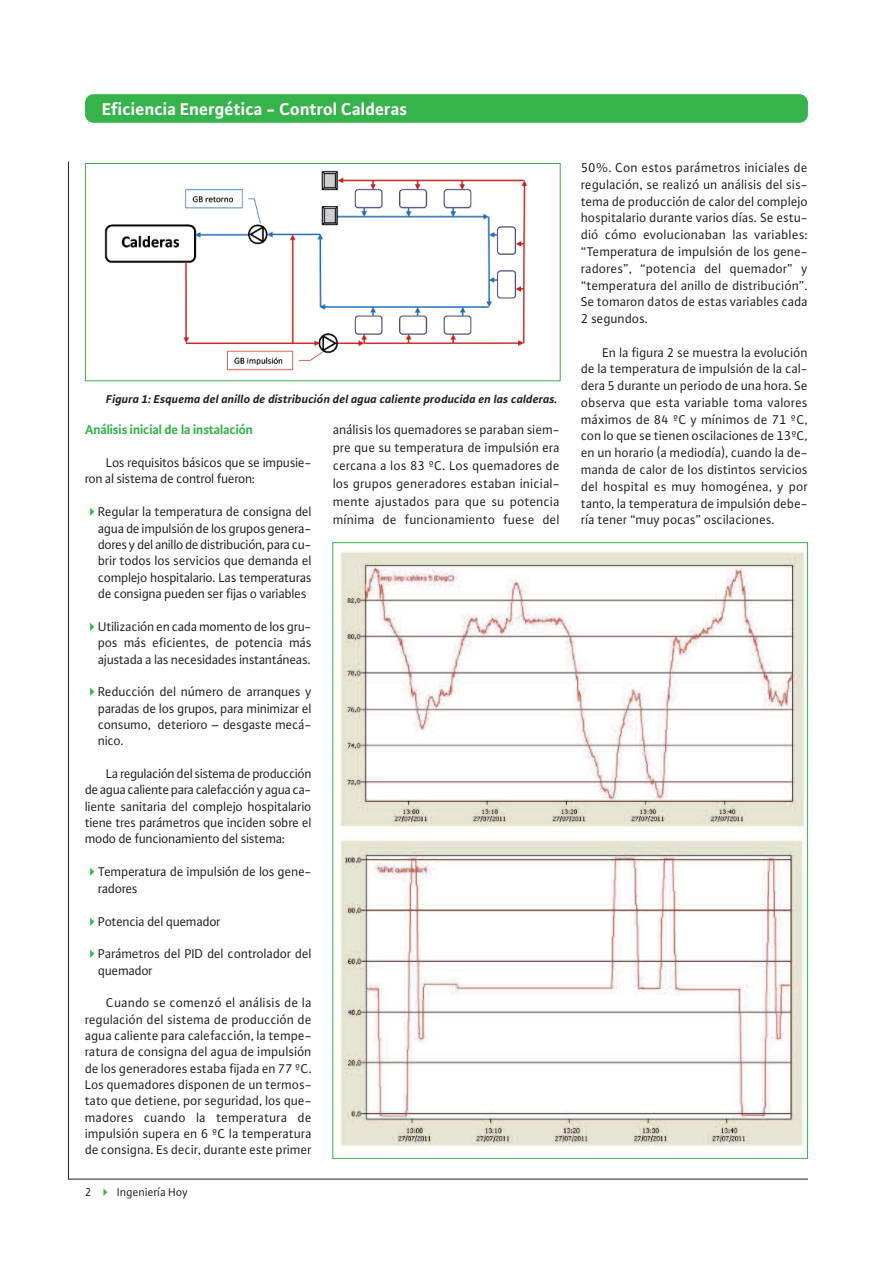
<style>
.page{position:relative;width:893px;height:1263px;background:#fff}
.page>*{position:absolute;margin:0;border:0;box-sizing:border-box;transform-origin:0 0}
.t1{font:700 18px "WILO Plus TF";color:#fff}
.t2{font:13.5px/16.4px "WILO Plus FM";letter-spacing:-.015em;color:#231f20;text-align:justify}
.t3{font:700 13.5px "WILO Plus FM";letter-spacing:-.02em;color:#36b44b}
.t4{font:italic 700 12px "WILO Plus FM";color:#231f20}
.t5{font:12px "WILO Plus TF";color:#231f20}
.s1{color:#36b44b}
</style>
<div class="page">
<div style="left:85px;top:94px;width:723px;height:29px;background:#36b44b;border-radius:9px"></div>
<hr style="left:68px;top:1179px;width:740px;height:1px;background:#231f20">
<hr style="left:68px;top:162px;width:1px;height:1017px;background:#231f20">
<img style="left:104px;top:170px;width:424px;height:201px">
<div style="left:85px;top:163px;width:476px;height:218px;border:1px solid #36b44b"></div>
<img style="left:339px;top:551px;width:466px;height:596px">
<h1 class="t1" style="left:102px;top:98px;width:307px">Eficiencia Energética - Control Calderas</h1>
<p class="t4" style="left:106px;top:391px;width:453px">Figura 1: Esquema del anillo de distribución del agua caliente producida en las calderas.</p>
<p class="t3" style="left:85px;top:421px;width:170px">Análisis inicial de la instalación</p>
<p class="t2" style="left:85px;top:454px;width:228px;text-indent:21px">Los requisitos básicos que se impusie&shy;ron al sistema de control fueron:</p>
<p class="t2" style="left:98px;top:503px;width:215px;text-indent:-13px"><span class="s1">✔</span>Regular la temperatura de consigna del agua de impulsión de los grupos genera&shy;dores y del anillo de distribución, para cu&shy;brir todos los servicios que demanda el complejo hospitalario. Las temperaturas de consigna pueden ser fijas o variables</p>
<p class="t2" style="left:98px;top:618px;width:215px;text-indent:-13px"><span class="s1">✔</span>Utilización en cada momento de los gru&shy;pos más eficientes, de potencia más ajustada a las necesidades instantáneas.</p>
<p class="t2" style="left:98px;top:683px;width:215px;text-indent:-13px"><span class="s1">✔</span>Reducción del número de arranques y paradas de los grupos, para minimizar el consumo, deterioro – desgaste mecá&shy;nico.</p>
<p class="t2" style="left:85px;top:765px;width:228px;text-indent:21px">La regulación del sistema de producción de agua caliente para calefacción y agua ca&shy;liente sanitaria del complejo hospitalario tiene tres parámetros que inciden sobre el modo de funcionamiento del sistema:</p>
<p class="t2" style="left:98px;top:863px;width:215px;text-indent:-13px"><span class="s1">✔</span>Temperatura de impulsión de los gene&shy;radores</p>
<p class="t2" style="left:85px;top:913px;width:137px"><span class="s1">✔</span>Potencia del quemador</p>
<p class="t2" style="left:98px;top:945px;width:215px;text-indent:-13px"><span class="s1">✔</span>Parámetros del PID del controlador del quemador</p>
<p class="t2" style="left:85px;top:994px;width:228px;text-indent:21px">Cuando se comenzó el análisis de la regulación del sistema de producción de agua caliente para calefacción, la tempe&shy;ratura de consigna del agua de impulsión de los generadores estaba fijada en 77 ºC.<br>Los quemadores disponen de un termos&shy;tato que detiene, por seguridad, los que&shy;madores cuando la temperatura de impulsión supera en 6 ºC la temperatura de consigna. Es decir, durante este primer</p>
<p class="t5" style="left:85px;top:1185px;width:105px">2 <span class="s1">✔</span> Ingeniería Hoy</p>
<p class="t2" style="left:333px;top:421px;width:228px;line-height:18px">análisis los quemadores se paraban siem&shy;pre que su temperatura de impulsión era cercana a los 83 ºC. Los quemadores de los grupos generadores estaban inicial&shy;mente ajustados para que su potencia mínima de funcionamiento fuese del</p>
<p class="t2" style="left:581px;top:159px;width:228px;line-height:16.8px">50%. Con estos parámetros iniciales de regulación, se realizó un análisis del sis&shy;tema de producción de calor del complejo hospitalario durante varios días. Se estu&shy;dió cómo evolucionaban las variables: “Temperatura de impulsión de los gene&shy;radores”, “potencia del quemador” y “temperatura del anillo de distribución”.<br>Se tomaron datos de estas variables cada 2 segundos.</p>
<p class="t2" style="left:581px;top:343px;width:228px;line-height:16.8px;text-indent:21px">En la figura 2 se muestra la evolución de la temperatura de impulsión de la cal&shy;dera 5 durante un periodo de una hora. Se observa que esta variable toma valores máximos de 84 ºC y mínimos de 71 ºC, con lo que se tienen oscilaciones de 13ºC, en un horario (a mediodía), cuando la de&shy;manda de calor de los distintos servicios del hospital es muy homogénea, y por tanto, la temperatura de impulsión debe&shy;ría tener “muy pocas” oscilaciones.</p>
</div>
